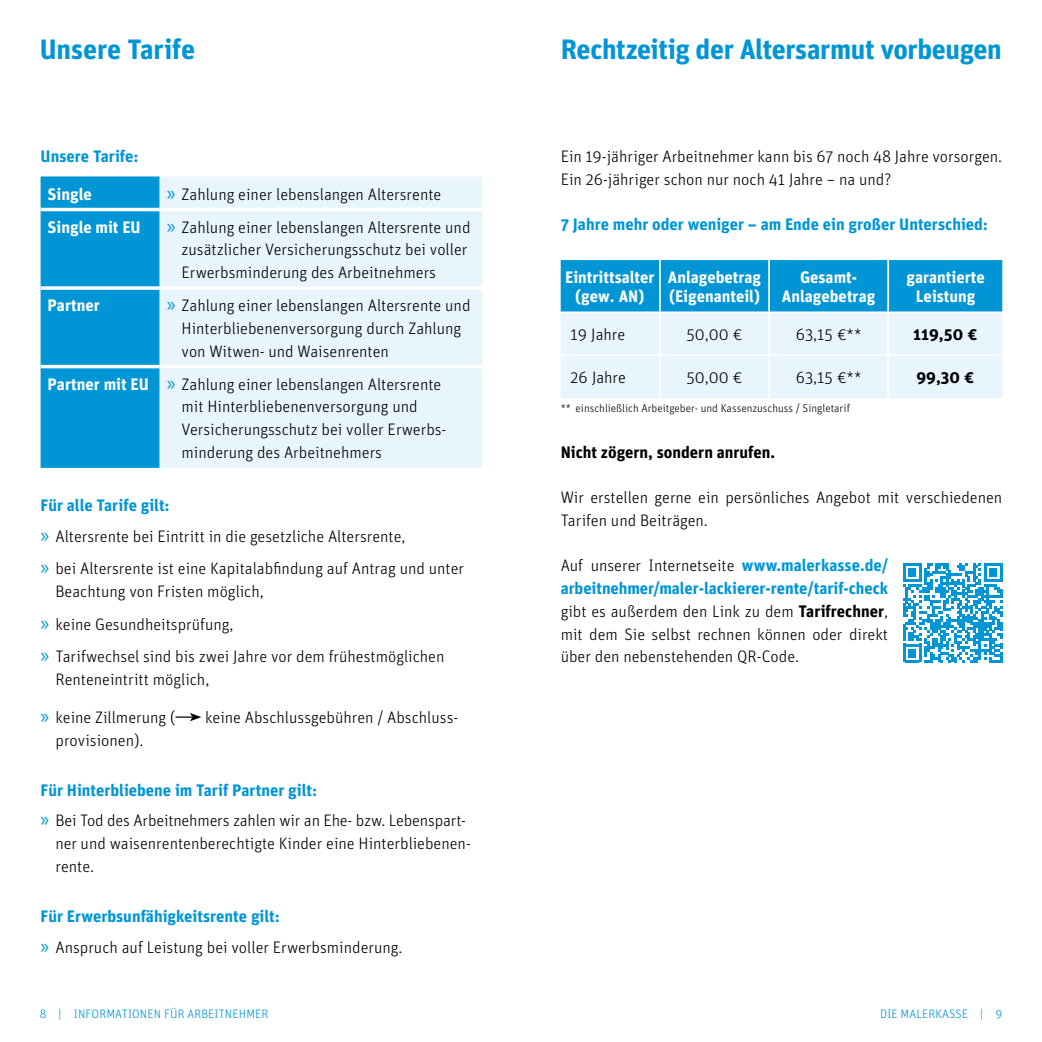
<style>
.page{position:relative;width:1042px;height:1042px;background:#fff}
.page>*{position:absolute;margin:0;border:0;box-sizing:border-box;transform-origin:0 0}
.t1{font:700 28px "Unit Pro";letter-spacing:-.015em;color:#0096d6}
.t2{font:300 16.62px/22.8px "Unit Pro";color:#000}
.t3{font:700 16.62px/19.2px "Unit Pro";color:#fff;text-align:center}
.t4{font:700 16.62px "Unit Pro";color:#0096d6}
.t5{font:700 16.62px "Unit Pro";color:#000}
.t6{font:300 12.25px "Unit Pro";letter-spacing:.01em;color:#0096d6}
.t7{font:300 11.38px "Unit Pro";color:#000}
.s1{font-family:"Myriad Pro";font-weight:400;font-size:21px;color:#0096d6}
.s2{font-weight:700;color:#fff}
.s3{font-weight:700;color:#0096d6}
.s4{font-weight:700}
</style>
<div class="page">
<div style="left:41px;top:176px;width:119px;height:292px;background:#0096d6"></div>
<div style="left:160px;top:176px;width:322px;height:292px;background:#e9f5fd"></div>
<hr style="left:41px;top:208px;width:119px;height:3px;background:#fff">
<hr style="left:160px;top:208px;width:322px;height:3px;background:#fff">
<svg style="left:41px;top:286px;width:119px;height:4px"></svg>
<hr style="left:160px;top:286px;width:322px;height:4px;background:#fff">
<hr style="left:41px;top:365px;width:119px;height:3px;background:#fff">
<hr style="left:160px;top:365px;width:322px;height:3px;background:#fff">
<svg style="left:176px;top:713px;width:25px;height:8px"></svg>
<svg style="left:561px;top:260px;width:441px;height:138px;background:#90d0ee"></svg>
<hr style="left:659px;top:260px;width:2px;height:51px;background:#fff">
<hr style="left:768px;top:260px;width:2px;height:51px;background:#fff">
<hr style="left:887px;top:260px;width:2px;height:51px;background:#fff">
<hr style="left:561px;top:311px;width:99px;height:2px;background:#fff">
<hr style="left:660px;top:311px;width:109px;height:2px;background:#fff">
<hr style="left:659px;top:313px;width:2px;height:41px;background:#fff">
<hr style="left:769px;top:311px;width:119px;height:2px;background:#fff">
<hr style="left:768px;top:313px;width:2px;height:41px;background:#fff">
<hr style="left:888px;top:311px;width:114px;height:2px;background:#fff">
<hr style="left:887px;top:313px;width:2px;height:41px;background:#fff">
<hr style="left:561px;top:354px;width:99px;height:2px;background:#fff">
<hr style="left:660px;top:354px;width:109px;height:2px;background:#fff">
<hr style="left:659px;top:356px;width:2px;height:42px;background:#fff">
<hr style="left:769px;top:354px;width:119px;height:2px;background:#fff">
<hr style="left:768px;top:356px;width:2px;height:42px;background:#fff">
<hr style="left:888px;top:354px;width:114px;height:2px;background:#fff">
<hr style="left:887px;top:356px;width:2px;height:42px;background:#fff">
<svg style="left:903px;top:563px;width:99px;height:99px"></svg>
<h1 class="t1" style="left:40px;top:29px;width:157px">Unsere Tarife</h1>
<h1 class="t1" style="left:561px;top:29px;width:443px">Rechtzeitig der Altersarmut vorbeugen</h1>
<p class="t4" style="left:41px;top:144px;width:100px">Unsere Tarife:</p>
<p class="t3" style="left:48px;top:183px;width:46px">Single</p>
<p class="t2" style="left:48px;top:177px;width:424px;line-height:33.1px;text-indent:119px"><span class="s1">»</span> Zahlung einer lebenslangen Altersrente<br><span class="s2">Single mit EU</span> <span class="s1">»</span> Zahlung einer lebenslangen Altersrente und</p>
<p class="t2" style="left:182px;top:238px;width:287px">zusätzlicher Versicherungsschutz bei voller<br>Erwerbsminderung des Arbeitnehmers</p>
<p class="t3" style="left:48px;top:295px;width:54px">Partner</p>
<p class="t2" style="left:182px;top:294px;width:290px;text-indent:-15px"><span class="s1">»</span> Zahlung einer lebenslangen Altersrente und<br>Hinterbliebenenversorgung durch Zahlung von Witwen- und Waisenrenten</p>
<p class="t2" style="left:182px;top:372px;width:264px;text-indent:-134px"><span class="s2">Partner mit EU</span> <span class="s1">»</span> Zahlung einer lebenslangen Altersrente mit Hinterbliebenenversorgung und Versicherungsschutz bei voller Erwerbs&shy;minderung des Arbeitnehmers</p>
<p class="t2" style="left:41px;top:490px;width:366px;line-height:30.3px"><span class="s3">Für alle Tarife gilt:<br></span><span class="s1">»</span> Altersrente bei Eintritt in die gesetzliche Altersrente,</p>
<p class="t2" style="left:55px;top:557px;width:410px;text-indent:-15px"><span class="s1">»</span> bei Altersrente ist eine Kapitalabfindung auf Antrag und unter<br>Beachtung von Fristen möglich,</p>
<p class="t2" style="left:41px;top:607px;width:405px;line-height:32.7px"><span class="s1">»</span> keine Gesundheitsprüfung,<br><span class="s1">»</span> Tarifwechsel sind bis zwei Jahre vor dem frühestmöglichen</p>
<p class="t2" style="left:55px;top:667px;width:155px">Renteneintritt möglich,</p>
<p class="t2" style="left:41px;top:705px;width:136px"><span class="s1">»</span> keine Zillmerung (</p>
<p class="t2" style="left:205px;top:705px;width:253px">keine Abschlussgebühren / Abschluss-</p>
<p class="t2" style="left:55px;top:728px;width:89px">provisionen).</p>
<p class="t2" style="left:41px;top:775px;width:427px;line-height:30.3px"><span class="s3">Für Hinterbliebene im Tarif Partner gilt:<br></span><span class="s1">»</span> Bei Tod des Arbeitnehmers zahlen wir an Ehe- bzw. Lebenspart-</p>
<p class="t2" style="left:55px;top:831px;width:417px">ner und waisenrentenberechtigte Kinder eine Hinterbliebenen&shy;rente.</p>
<p class="t2" style="left:41px;top:901px;width:363px;line-height:30.3px"><span class="s3">Für Erwerbsunfähigkeitsrente gilt:<br></span><span class="s1">»</span> Anspruch auf Leistung bei voller Erwerbsminderung.</p>
<p class="t2" style="left:561px;top:144px;width:443px">Ein 19-jähriger Arbeitnehmer kann bis 67 noch 48 Jahre vorsorgen.<br>Ein 26-jähriger schon nur noch 41 Jahre – na und?</p>
<p class="t4" style="left:561px;top:212px;width:429px">7 Jahre mehr oder weniger – am Ende ein großer Unterschied:</p>
<p class="t3" style="left:565px;top:267px;width:91px">Eintrittsalter (gew. AN)</p>
<p class="t3" style="left:668px;top:267px;width:95px;text-align:left">Anlagebetrag (Eigenanteil)</p>
<p class="t3" style="left:782px;top:267px;width:95px">Gesamt-<br>Anlagebetrag</p>
<p class="t3" style="left:906px;top:267px;width:80px">garantierte<br>Leistung</p>
<p class="t2" style="left:570px;top:323px;width:56px">19 Jahre</p>
<p class="t2" style="left:686px;top:323px;width:57px">50,00 €</p>
<p class="t2" style="left:796px;top:323px;width:67px">63,15 €**</p>
<p class="t5" style="left:913px;top:322px;width:65px">119,50 €</p>
<p class="t2" style="left:570px;top:366px;width:57px">26 Jahre</p>
<p class="t2" style="left:686px;top:366px;width:57px">50,00 €</p>
<p class="t2" style="left:796px;top:366px;width:67px">63,15 €**</p>
<p class="t5" style="left:916px;top:365px;width:59px">99,30 €</p>
<p class="t7" style="left:561px;top:401px;width:291px">** einschließlich Arbeitgeber- und Kassenzuschuss / Singletarif</p>
<p class="t5" style="left:561px;top:439px;width:216px">Nicht zögern, sondern anrufen.</p>
<p class="t2" style="left:561px;top:485px;width:443px">Wir erstellen gerne ein persönliches Angebot mit verschiedenen<br>Tarifen und Beiträgen.</p>
<p class="t2" style="left:561px;top:554px;width:329px;text-align:justify">Auf unserer Internetseite <span class="s3">www.malerkasse.de/ arbeitnehmer/maler-lackierer-rente/tarif-check </span>gibt es außerdem den Link zu dem <span class="s4">Tarifrechner</span>, mit dem Sie selbst rechnen können oder direkt über den nebenstehenden QR-Code.</p>
<p class="t6" style="left:40px;top:1005px;width:230px">8 | INFORMATIONEN FÜR ARBEITNEHMER</p>
<p class="t6" style="left:880px;top:1005px;width:124px">DIE MALERKASSE | 9</p>
</div>
